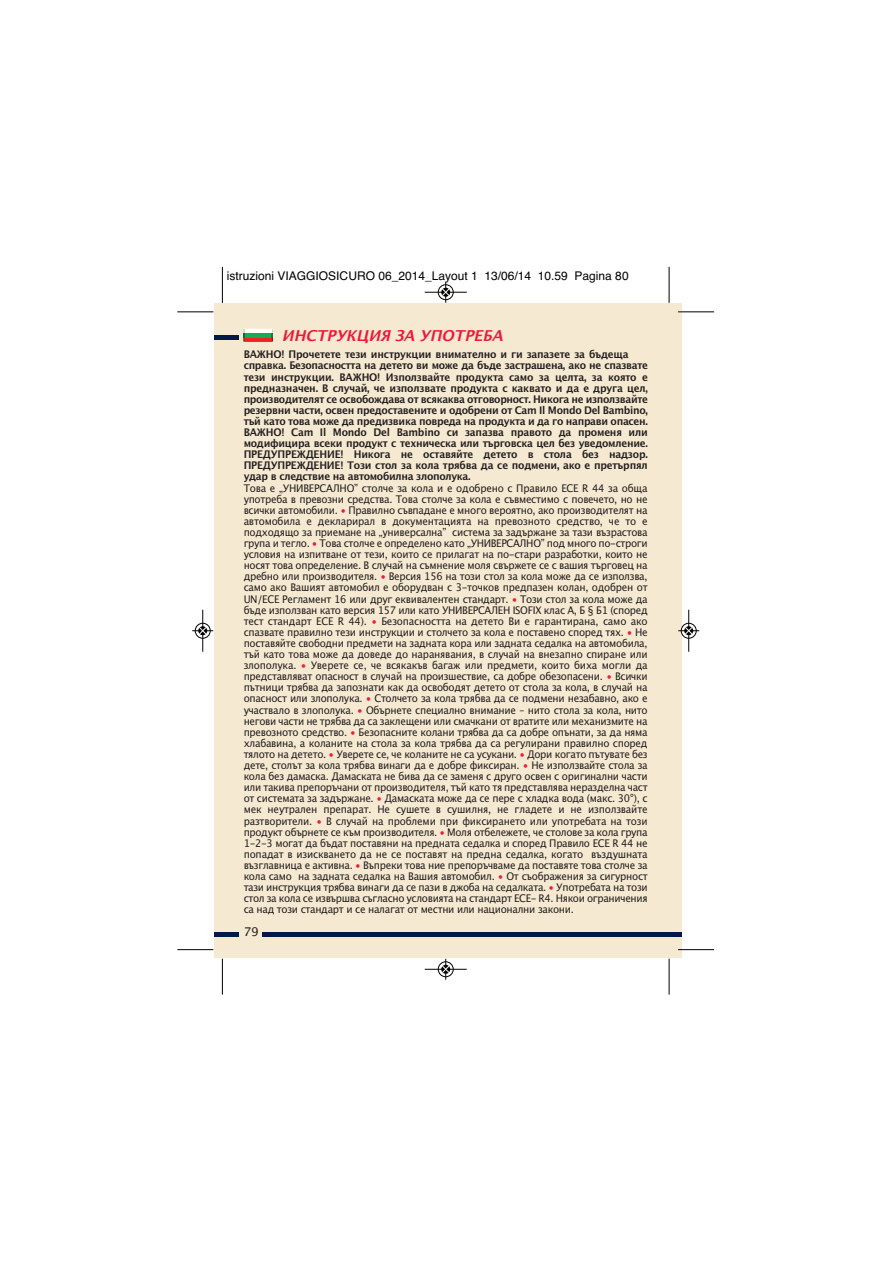
<style>
.page{position:relative;width:893px;height:1263px;background:#fff}
.page>*{position:absolute;margin:0;border:0;box-sizing:border-box;transform-origin:0 0}
.t1{font:italic 700 15px "Lucida Grande";color:#ed1a3a}
.t2{font:12px "Helvetica";color:#000}
.t3{font:12px "Lucida Grande";color:#231f20}
.t4{font:10.5px/11.1px "Lucida Grande";letter-spacing:-.03em;color:#231f20;text-align:justify;scale:.95 1}
.t5{font:700 10.5px/11.1px "Lucida Grande";letter-spacing:-.03em;color:#231f20;scale:.95 1}
.s1{color:#ed1a3a}
</style>
<div class="page">
<div style="left:660px;top:303px;width:21px;height:655px;background:#f6e9d1"></div>
<div style="left:214px;top:303px;width:463px;height:655px;background:#f6e9d1"></div>
<hr style="left:660px;top:932px;width:21px;height:4px;background:#001948">
<hr style="left:214px;top:932px;width:25px;height:4px;background:#001948">
<hr style="left:262px;top:932px;width:417px;height:4px;background:#001948">
<svg style="left:243px;top:329px;width:30px;height:13px"></svg>
<hr style="left:214px;top:335px;width:24px;height:4px;background:#001948">
<hr style="left:678px;top:311px;width:36px;height:1px;background:#fff">
<hr style="left:222px;top:267px;width:1px;height:36px;background:#000">
<hr style="left:177px;top:312px;width:36px;height:1px;background:#000">
<hr style="left:668px;top:267px;width:1px;height:36px;background:#000">
<hr style="left:678px;top:312px;width:36px;height:1px;background:#000">
<hr style="left:222px;top:959px;width:1px;height:36px;background:#000">
<hr style="left:177px;top:949px;width:36px;height:1px;background:#000">
<hr style="left:668px;top:959px;width:1px;height:36px;background:#000">
<hr style="left:678px;top:949px;width:36px;height:1px;background:#000">
<div style="left:438px;top:284px;width:15px;height:16px;border:1px solid #fff;border-radius:50%"></div>
<hr style="left:424px;top:292px;width:42px;height:1px;background:#000">
<div style="left:438px;top:285px;width:15px;height:15px;border:1px solid #000;border-radius:50%"></div>
<svg style="left:442px;top:282px;width:7px;height:21px"></svg>
<div style="left:438px;top:961px;width:15px;height:16px;border:1px solid #fff;border-radius:50%"></div>
<hr style="left:424px;top:969px;width:42px;height:1px;background:#000">
<div style="left:438px;top:962px;width:15px;height:15px;border:1px solid #000;border-radius:50%"></div>
<svg style="left:442px;top:959px;width:7px;height:21px"></svg>
<div style="left:195px;top:623px;width:16px;height:16px;border:1px solid #fff;border-radius:50%"></div>
<hr style="left:202px;top:610px;width:1px;height:42px;background:#000">
<div style="left:195px;top:623px;width:15px;height:15px;border:1px solid #000;border-radius:50%"></div>
<svg style="left:192px;top:627px;width:21px;height:8px"></svg>
<div style="left:680px;top:623px;width:16px;height:16px;border:1px solid #fff;border-radius:50%"></div>
<hr style="left:688px;top:610px;width:1px;height:42px;background:#000">
<div style="left:681px;top:623px;width:15px;height:15px;border:1px solid #000;border-radius:50%"></div>
<svg style="left:678px;top:627px;width:21px;height:8px"></svg>
<p class="t2" style="left:227px;top:272px;width:403px">istruzioni VIAGGIOSICURO 06_2014_Layout 1 13/06/14 10.59 Pagina 80</p>
<h1 class="t1" style="left:282px;top:329px;width:226px">ИНСТРУКЦИЯ ЗА УПОТРЕБА</h1>
<p class="t5" style="left:244px;top:350px;width:427px">ВАЖНО! Прочетете тези инструкции внимателно и ги запазете за бъдеща справка. Безопасността на детето ви може да бъде застрашена, ако не спазвате тези инструкции. ВАЖНО! Използвайте продукта само за целта, за която е предназначен. В случай, че използвате продукта с каквато и да е друга цел, производителят се освобождава от всякаква отговорност. Никога не използвайте резервни части, освен предоставените и одобрени от Cam Il Mondo Del Bambino, тъй като това може да предизвика повреда на продукта и да го направи опасен.<br>ВАЖНО! Cam Il Mondo Del Bambino си запазва правото да променя или модифицира всеки продукт с техническа или търговска цел без уведомление.<br>ПРЕДУПРЕЖДЕНИЕ! Никога не оставяйте детето в стола без надзор.<br>ПРЕДУПРЕЖДЕНИЕ! Този стол за кола трябва да се подмени, ако е претърпял удар в следствие на автомобилна злополука.</p>
<p class="t4" style="left:244px;top:483px;width:427px">Това е „УНИВЕРСАЛНО” столче за кола и е одобрено с Правило ECE R 44 за обща употреба в превозни средства. Това столче за кола е съвместимо с повечето, но не всички автомобили. <span class="s1">•</span> Правилно съвпадане е много вероятно, ако производителят на автомобила е декларирал в документацията на превозното средство, че то е подходящо за приемане на „универсална” система за задържане за тази възрастова група и тегло. <span class="s1">•</span> Това столче е определено като „УНИВЕРСАЛНО” под много по-строги условия на изпитване от тези, които се прилагат на по-стари разработки, които не носят това определение. В случай на съмнение моля свържете се с вашия търговец на дребно или производителя. <span class="s1">•</span> Версия 156 на този стол за кола може да се използва, само ако Вашият автомобил е оборудван с 3-точков предпазен колан, одобрен от UN/ECE Регламент 16 или друг еквивалентен стандарт. <span class="s1">•</span> Този стол за кола може да бъде използван като версия 157 или като УНИВЕРСАЛЕН ISOFIX клас А, Б § Б1 (според тест стандарт ECE R 44). <span class="s1">•</span> Безопасността на детето Ви е гарантирана, само ако спазвате правилно тези инструкции и столчето за кола е поставено според тях. <span class="s1">•</span> Не поставяйте свободни предмети на задната кора или задната седалка на автомобила, тъй като това може да доведе до наранявания, в случай на внезапно спиране или злополука. <span class="s1">•</span> Уверете се, че всякакъв багаж или предмети, които биха могли да представляват опасност в случай на произшествие, са добре обезопасени. <span class="s1">•</span> Всички пътници трябва да запознати как да освободят детето от стола за кола, в случай на опасност или злополука. <span class="s1">•</span> Столчето за кола трябва да се подмени незабавно, ако е участвало в злополука. <span class="s1">•</span> Обърнете специално внимание – нито стола за кола, нито негови части не трябва да са заклещени или смачкани от вратите или механизмите на превозното средство. <span class="s1">•</span> Безопасните колани трябва да са добре опънати, за да няма хлабавина, а коланите на стола за кола трябва да са регулирани правилно според тялото на детето. <span class="s1">•</span> Уверете се, че коланите не са усукани. <span class="s1">•</span> Дори когато пътувате без дете, столът за кола трябва винаги да е добре фиксиран. <span class="s1">•</span> Не използвайте стола за кола без дамаска. Дамаската не бива да се заменя с друго освен с оригинални части или такива препоръчани от производителя, тъй като тя представлява неразделна част от системата за задържане. <span class="s1">•</span> Дамаската може да се пере с хладка вода (макс. 30°), с мек неутрален препарат. Не сушете в сушилня, не гладете и не използвайте разтворители. <span class="s1">•</span> В случай на проблеми при фиксирането или употребата на този продукт обърнете се към производителя. <span class="s1">•</span> Моля отбележете, че столове за кола група 1-2-3 могат да бъдат поставяни на предната седалка и според Правило ECE R 44 не попадат в изискването да не се поставят на предна седалка, когато въздушната възглавница е активна. <span class="s1">•</span> Въпреки това ние препоръчваме да поставяте това столче за кола само на задната седалка на Вашия автомобил. <span class="s1">•</span> От съображения за сигурност тази инструкция трябва винаги да се пази в джоба на седалката. <span class="s1">•</span> Употребата на този стол за кола се извършва съгласно условията на стандарт ECE- R4. Някои ограничения са над този стандарт и се налагат от местни или национални закони.</p>
<p class="t3" style="left:244px;top:927px;width:17px">79</p>
</div>
